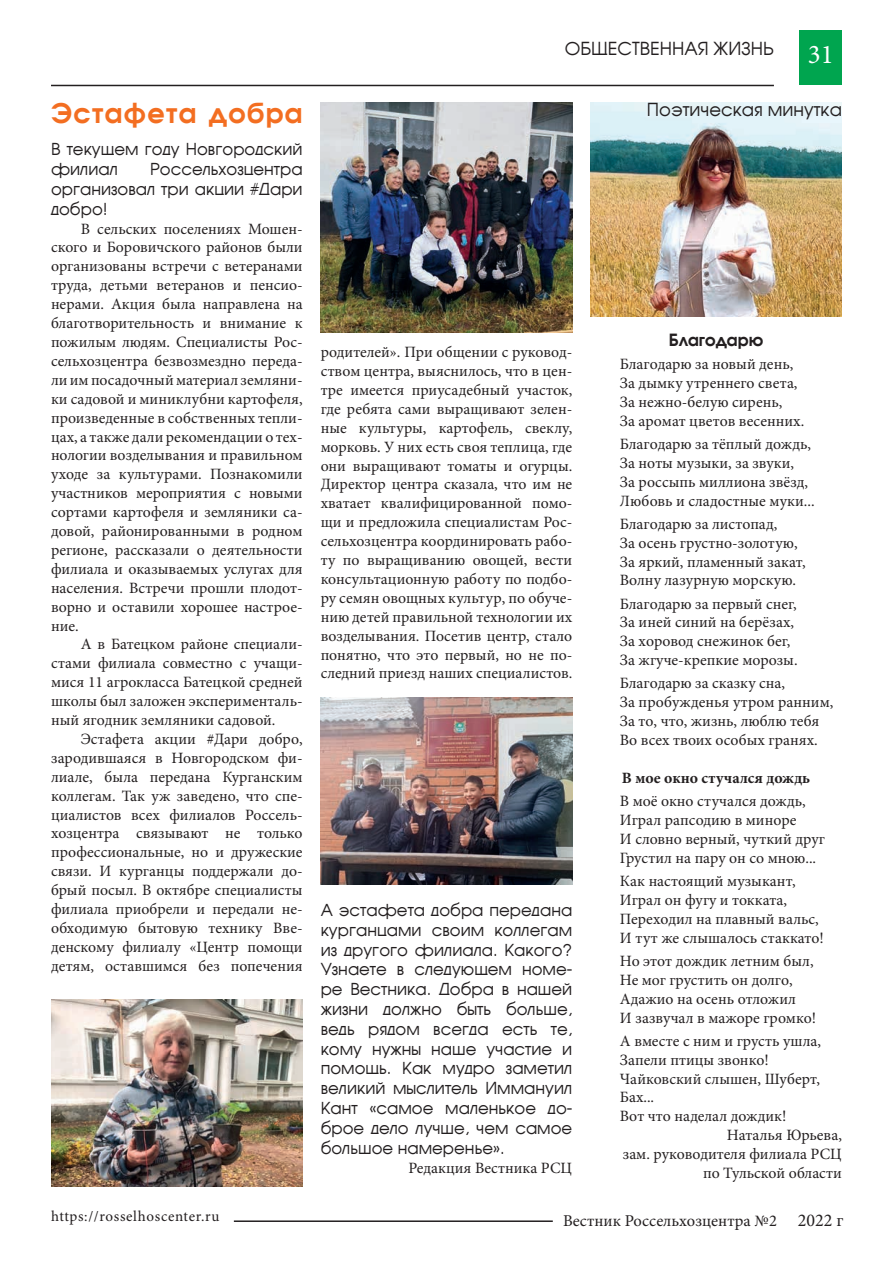
<style>
.page{position:relative;width:893px;height:1263px;background:#fff}
.page>*{position:absolute;margin:0;border:0;box-sizing:border-box;transform-origin:0 0}
.t1{font:700 27px "Avant Garde CTT";letter-spacing:.05em;color:#f36e21}
.t2{font:27px "Minion Pro";color:#fff}
.t3{font:18px "Avant Garde";color:#231f20}
.t4{font:16.5px/19.8px "Avant Garde";color:#231f20;text-align:justify}
.t5{font:16.5px "Minion Pro";color:#231f20}
.t6{font:700 16.5px "Avant Garde CTT";color:#231f20}
.t7{font:15.75px/18.9px "Minion Pro";color:#231f20}
.t8{font:700 15.75px "Minion Pro";color:#231f20}
.t9{font:15px "Minion Pro";letter-spacing:.045em;color:#231f20}
.s1{font-size:18px}
</style>
<div class="page">
<hr style="left:51px;top:85px;width:723px;height:1px;background:#231f20">
<hr style="left:234px;top:1220px;width:319px;height:2px;background:#231f20">
<div style="left:800px;top:30px;width:42px;height:55px;background:#00a54f"></div>
<img style="left:590px;top:102px;width:252px;height:215px">
<img style="left:321px;top:102px;width:251px;height:231px">
<img style="left:321px;top:697px;width:251px;height:188px">
<img style="left:51px;top:1000px;width:252px;height:186px">
<h1 class="t1" style="left:51px;top:97px;width:253px">Эстафета добра</h1>
<p class="t4" style="left:51px;top:139px;width:253px">В текущем году Новгородский филиал</p>
<p class="t4" style="left:51px;top:159px;width:253px;text-indent:99px">Россельхозцентра организовал три акции #Дари добро!</p>
<p class="t7" style="left:51px;top:219px;width:253px;text-align:justify;text-indent:30px">В сельских поселениях Мошен&shy;ского и Боровичского районов были организованы встречи с ветеранами труда, детьми ветеранов и пенсио&shy;нерами. Акция была направлена на благотворительность и внимание к пожилым людям. Специалисты Рос&shy;сельхозцентра безвозмездно переда&shy;ли им посадочный материал земляни&shy;ки садовой и миниклубни картофеля, произведенные в собственных тепли&shy;цах, а также дали рекомендации о тех&shy;нологии возделывания и правильном уходе за культурами. Познакомили участников мероприятия с новыми сортами картофеля и земляники са&shy;довой, районированными в родном регионе, рассказали о деятельности филиала и оказываемых услугах для населения. Встречи прошли плодот&shy;ворно и оставили хорошее настрое&shy;ние.</p>
<p class="t7" style="left:51px;top:635px;width:253px;text-align:justify;text-indent:30px">А в Батецком районе специали&shy;стами филиала совместно с учащи&shy;мися 11 агрокласса Батецкой средней школы был заложен эксперименталь&shy;ный ягодник земляники садовой.</p>
<p class="t7" style="left:51px;top:729px;width:253px;text-align:justify;text-indent:30px">Эстафета акции #Дари добро, зародившаяся в Новгородском фи&shy;лиале, была передана Курганским коллегам. Так уж заведено, что спе&shy;циалистов всех филиалов Россель&shy;хозцентра связывают не только профессиональные, но и дружеские связи. И курганцы поддержали до&shy;брый посыл. В октябре специалисты филиала приобрели и передали не&shy;обходимую бытовую технику Вве&shy;денскому филиалу «Центр помощи детям, оставшимся без попечения</p>
<p class="t3" style="left:565px;top:38px;width:210px">ОБЩЕСТВЕННАЯ ЖИЗНЬ</p>
<h1 class="t2" style="left:808px;top:36px;width:27px">31</h1>
<p class="t3" style="left:647px;top:99px;width:196px">Поэтическая минутка</p>
<p class="t7" style="left:321px;top:343px;width:253px;text-align:justify">родителей». При общении с руковод&shy;ством центра, выяснилось, что в цен&shy;тре имеется приусадебный участок, где ребята сами выращивают зелен&shy;ные культуры, картофель, свеклу, морковь. У них есть своя теплица, где они выращивают томаты и огурцы.<br>Директор центра сказала, что им не хватает квалифицированной помо&shy;щи и предложила специалистам Рос&shy;сельхозцентра координировать рабо&shy;ту по выращиванию овощей, вести консультационную работу по подбо&shy;ру семян овощных культур, по обуче&shy;нию детей правильной технологии их возделывания. Посетив центр, стало понятно, что это первый, но не по&shy;следний приезд наших специалистов.</p>
<p class="t4" style="left:321px;top:900px;width:253px">А эстафета добра передана курганцами своим коллегам из другого филиала. Какого?<br>Узнаете в следующем номе&shy;ре Вестника. Добра в нашей жизни должно быть больше, ведь рядом всегда есть те, кому нужны наше участие и помощь. Как мудро заметил великий мыслитель Иммануил Кант «самое маленькое до&shy;брое дело лучше, чем самое большое намеренье».</p>
<p class="t7" style="left:409px;top:1158px;width:165px">Редакция Вестника РСЦ</p>
<p class="t6" style="left:669px;top:330px;width:96px">Благодарю</p>
<p class="t7" style="left:620px;top:355px;width:186px">Благодарю за новый день,<br>За дымку утреннего света,<br>За нежно-белую сирень,<br>За аромат цветов весенних.</p>
<p class="t7" style="left:620px;top:434px;width:196px">Благодарю за тёплый дождь,<br>За ноты музыки, за звуки,<br>За россыпь миллиона звёзд,<br>Любовь и сладостные муки...</p>
<p class="t7" style="left:620px;top:514px;width:187px">Благодарю за листопад,<br>За осень грустно-золотую,<br>За яркий, пламенный закат,<br>Волну лазурную морскую.</p>
<p class="t7" style="left:620px;top:594px;width:179px">Благодарю за первый снег,<br>За иней синий на берёзах,<br>За хоровод снежинок бег,<br>За жгуче-крепкие морозы.</p>
<p class="t7" style="left:620px;top:674px;width:215px">Благодарю за сказку сна,<br>За пробужденья утром ранним,<br>За то, что, жизнь, люблю тебя<br>Во всех твоих особых гранях.</p>
<p class="t8" style="left:622px;top:767px;width:190px">В мое окно стучался дождь</p>
<p class="t7" style="left:620px;top:792px;width:206px">В моё окно стучался дождь,<br>Играл рапсодию в миноре<br>И словно верный, чуткий друг<br>Грустил на пару он со мною...</p>
<p class="t7" style="left:620px;top:871px;width:205px">Как настоящий музыкант,<br>Играл он фугу и токката,<br>Переходил на плавный вальс,<br>И тут же слышалось стаккато!</p>
<p class="t7" style="left:620px;top:951px;width:198px">Но этот дождик летним был,<br>Не мог грустить он долго,<br>Адажио на осень отложил<br>И зазвучал в мажоре громко!</p>
<p class="t7" style="left:620px;top:1031px;width:202px">А вместе с ним и грусть ушла,</p>
<p class="t7" style="left:620px;top:1050px;width:150px">Запели птицы звонко!</p>
<p class="t7" style="left:620px;top:1069px;width:202px">Чайковский слышен, Шуберт,</p>
<p class="t7" style="left:620px;top:1088px;width:36px">Бах...</p>
<p class="t7" style="left:620px;top:1107px;width:168px">Вот что наделал дождик!</p>
<p class="t7" style="left:727px;top:1126px;width:117px">Наталья Юрьева,</p>
<p class="t7" style="left:623px;top:1145px;width:221px">зам. руководителя филиала РСЦ</p>
<p class="t7" style="left:703px;top:1163px;width:140px">по Тульской области</p>
<p class="t9" style="left:51px;top:1206px;width:170px">https://rosselhoscenter.ru</p>
<p class="t5" style="left:563px;top:1209px;width:282px">Вестник Россельхозцентра №2 <span class="s1">2022 г</span></p>
</div>
